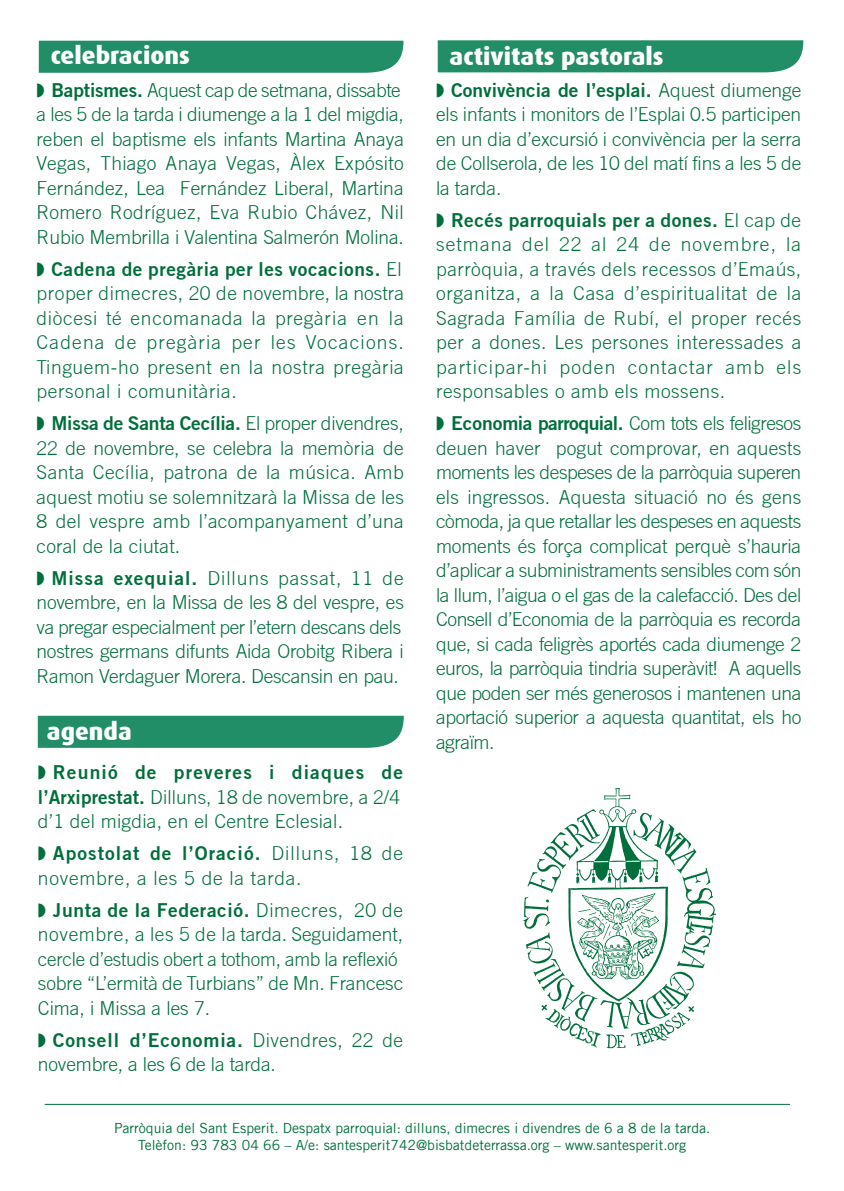
<style>
.page{position:relative;width:844px;height:1191px;background:#fff}
.page>*{position:absolute;margin:0;border:0;box-sizing:border-box;transform-origin:0 0}
.t1{font:800 24.5px "Dax";color:#fff}
.t2{font:300 19.25px/24.5px "Trade Gothic";letter-spacing:-.005em;color:#006f3c}
.t3{font:300 19.25px/24.5px "Trade Gothic";letter-spacing:.035em;color:#006f3c}
.t4{font:14px/17.5px "Trade Gothic LT";color:#006f3c;text-align:center}
.s1{font-family:"Trade Gothic No.2";font-weight:700}
</style>
<div class="page">
<div style="left:39px;top:41px;width:364px;height:32px;background:#228e67"></div>
<hr style="left:45px;top:1104px;width:744px;height:1px;background:#006f3c">
<div style="left:437px;top:40px;width:366px;height:32px;background:#228e67"></div>
<svg style="left:38px;top:715px;width:365px;height:33px;background:#2b926d"></svg>
<img style="left:523px;top:788px;width:193px;height:261px">
<p class="t1" style="left:51px;top:41px;width:141px">celebracions</p>
<p class="t2" style="left:37px;top:77px;width:369px">◗ <span class="s1">Baptismes.</span> Aquest cap de setmana, dissabte a les 5 de la tarda i diumenge a la 1 del migdia, reben el baptisme els infants Martina Anaya Vegas, Thiago Anaya Vegas, Àlex Expósito Fernández, Lea Fernández Liberal, Martina Romero Rodríguez, Eva Rubio Chávez, Nil Rubio Membrilla i Valentina Salmerón Molina.</p>
<p class="t2" style="left:37px;top:256px;width:369px;text-align:justify">◗ <span class="s1">Cadena de pregària per les vocacions.</span> El proper dimecres, 20 de novembre, la nostra diòcesi té encomanada la pregària en la Cadena de pregària per les Vocacions.<br>Tinguem-ho present en la nostra pregària personal i comunitària.</p>
<p class="t2" style="left:37px;top:411px;width:369px;text-align:justify">◗ <span class="s1">Missa de Santa Cecília.</span> El proper divendres, 22 de novembre, se celebra la memòria de Santa Cecília, patrona de la música. Amb aquest motiu se solemnitzarà la Missa de les 8 del vespre amb l’acompanyament d’una coral de la ciutat.</p>
<p class="t2" style="left:37px;top:565px;width:369px">◗ <span class="s1">Missa exequial.</span> Dilluns passat, 11 de novembre, en la Missa de les 8 del vespre, es va pregar especialment per l’etern descans dels nostres germans difunts Aida Orobitg Ribera i Ramon Verdaguer Morera. Descansin en pau.</p>
<p class="t1" style="left:47px;top:718px;width:86px">agenda</p>
<p class="t2" style="left:38px;top:760px;width:366px">◗ <span class="s1">Reunió de preveres i diaques de l’Arxiprestat.</span> Dilluns, 18 de novembre, a 2/4 d’1 del migdia, en el Centre Eclesial.</p>
<p class="t3" style="left:38px;top:841px;width:366px">◗ <span class="s1">Apostolat de l’Oració.</span> Dilluns, 18 de novembre, a les 5 de la tarda.</p>
<p class="t2" style="left:38px;top:897px;width:367px">◗ <span class="s1">Junta de la Federació.</span> Dimecres, 20 de novembre, a les 5 de la tarda. Seguidament, cercle d’estudis obert a tothom, amb la reflexió sobre “L’ermità de Turbians” de Mn. Francesc Cima, i Missa a les 7.</p>
<p class="t2" style="left:38px;top:1027px;width:366px">◗ <span class="s1">Consell d’Economia.</span> Divendres, 22 de novembre, a les 6 de la tarda.</p>
<p class="t1" style="left:449px;top:43px;width:215px">activitats pastorals</p>
<p class="t2" style="left:436px;top:77px;width:366px;text-align:justify">◗ <span class="s1">Convivència de l’esplai.</span> Aquest diumenge els infants i monitors de l’Esplai 0.5 participen en un dia d’excursió i convivència per la serra de Collserola, de les 10 del matí fins a les 5 de la tarda.</p>
<p class="t2" style="left:436px;top:207px;width:367px;text-align:justify">◗ <span class="s1">Recés parroquials per a dones.</span> El cap de setmana del 22 al 24 de novembre, la parròquia, a través dels recessos d’Emaús, organitza, a la Casa d’espiritualitat de la Sagrada Família de Rubí, el proper recés per a dones. Les persones interessades a participar-hi poden contactar amb els responsables o amb els mossens.</p>
<p class="t2" style="left:436px;top:411px;width:367px;text-align:justify">◗ <span class="s1">Economia parroquial.</span> Com tots els feligresos deuen haver pogut comprovar, en aquests moments les despeses de la parròquia superen els ingressos. Aquesta situació no és gens còmoda, ja que retallar les despeses en aquests moments és força complicat perquè s’hauria d’aplicar a subministraments sensibles com són la llum, l’aigua o el gas de la calefacció. Des del Consell d’Economia de la parròquia es recorda que, si cada feligrès aportés cada diumenge 2 euros, la parròquia tindria superàvit! A aquells que poden ser més generosos i mantenen una aportació superior a aquesta quantitat, els ho agraïm.</p>
<p class="t4" style="left:114px;top:1119px;width:597px">Parròquia del Sant Esperit. Despatx parroquial: dilluns, dimecres i divendres de 6 a 8 de la tarda.<br>Telèfon: 93 783 04 66 – A/e: santesperit742@bisbatdeterrassa.org – www.santesperit.org</p>
</div>
